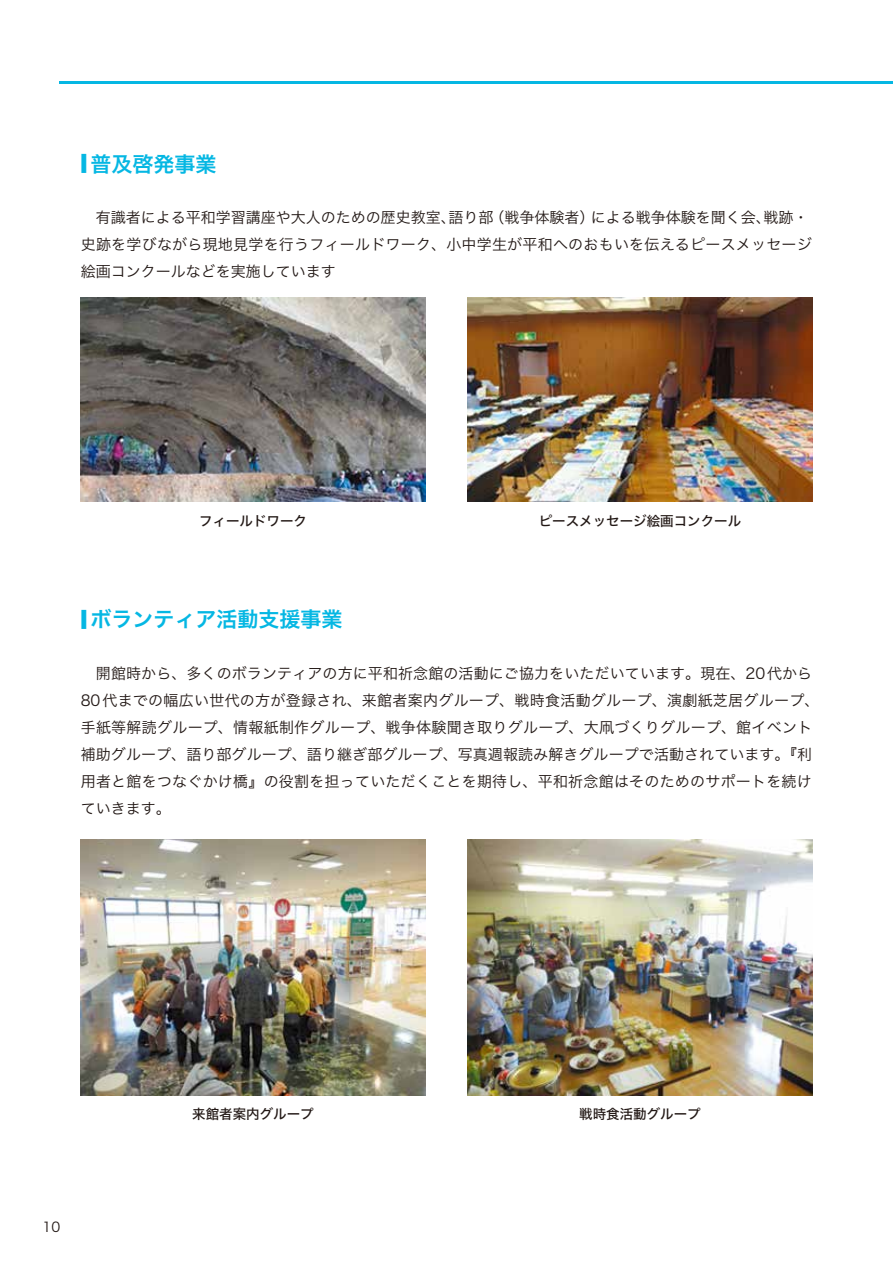
<style>
.page{position:relative;width:893px;height:1263px;background:#fff}
.page>*{position:absolute;margin:0;border:0;box-sizing:border-box;transform-origin:0 0}
.t1{font:21px "Hiragino Sans W6";color:#05b7e3}
.t2{font:15px/27px "Hiragino Sans W3";letter-spacing:.015em;color:#221815}
.t3{font:13.5px "Hiragino Sans W5";color:#221815}
.t4{font:13.5px "Hiragino Sans W3";color:#221815}
.s1{font-size:25.2px}
</style>
<div class="page">
<img style="left:81px;top:298px;width:344px;height:204px">
<img style="left:468px;top:298px;width:344px;height:204px">
<img style="left:468px;top:840px;width:344px;height:255px">
<img style="left:81px;top:840px;width:344px;height:255px">
<hr style="left:60px;top:81px;width:833px;height:3px;background:#05b7e3">
<h1 class="t1" style="left:81px;top:145px;width:137px"><span class="s1">■</span> 普及啓発事業</h1>
<p class="t2" style="left:81px;top:203px;width:733px">　有識者による平和学習講座や大人のための歴史教室、語り部（戦争体験者）による戦争体験を聞く会、戦跡・史跡を学びながら現地見学を行うフィールドワーク、小中学生が平和へのおもいを伝えるピースメッセージ絵画コンクールなどを実施しています</p>
<p class="t3" style="left:199px;top:508px;width:109px">フィールドワーク</p>
<p class="t3" style="left:539px;top:508px;width:204px">ピースメッセージ絵画コンクール</p>
<h1 class="t1" style="left:81px;top:600px;width:263px"><span class="s1">■</span> ボランティア活動支援事業</h1>
<p class="t2" style="left:81px;top:659px;width:740px">　開館時から、多くのボランティアの方に平和祈念館の活動にご協力をいただいています。現在、20代から80代までの幅広い世代の方が登録され、来館者案内グループ、戦時食活動グループ、演劇紙芝居グループ、手紙等解読グループ、情報紙制作グループ、戦争体験聞き取りグループ、大凧づくりグループ、館イベント補助グループ、語り部グループ、語り継ぎ部グループ、写真週報読み解きグループで活動されています。『利用者と館をつなぐかけ橋』の役割を担っていただくことを期待し、平和祈念館はそのためのサポートを続けていきます。</p>
<p class="t4" style="left:43px;top:1214px;width:19px">10</p>
<p class="t3" style="left:192px;top:1102px;width:123px">来館者案内グループ</p>
<p class="t3" style="left:579px;top:1102px;width:123px">戦時食活動グループ</p>
</div>
